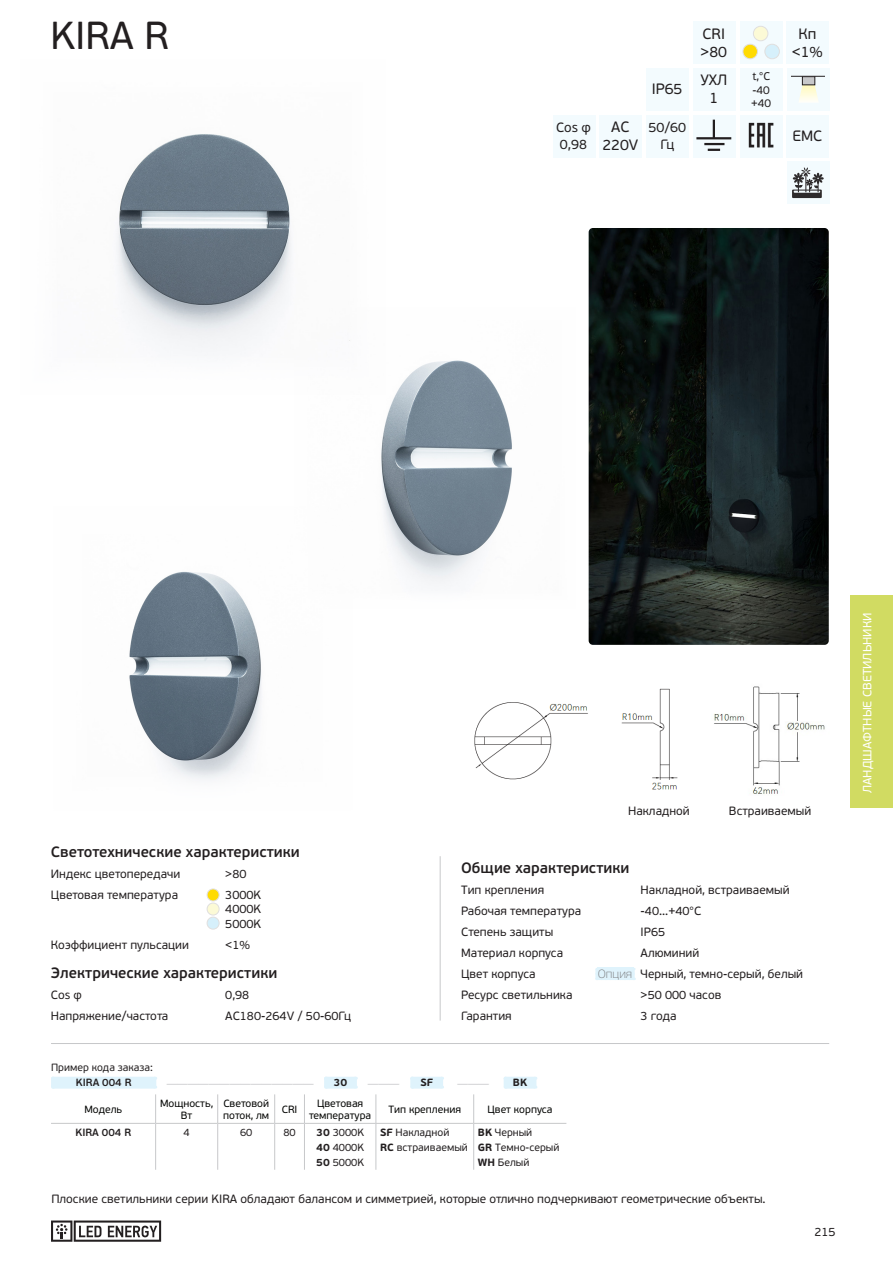
<style>
.page{position:relative;width:893px;height:1263px;background:#fff}
.page>*{position:absolute;margin:0;border:0;box-sizing:border-box;transform-origin:0 0}
.t1{font:39px "PF Beau Sans Pro";color:#231f20}
.t2{font:600 15px "PF Beau Sans Pro";color:#231f20}
.t3{font:15px/18px "PF Beau Sans Pro";color:#231f20;text-align:center}
.t4{font:13.5px/16.2px "PF Beau Sans Pro";color:#231f20}
.t5{font:12px/14.4px "PF Beau Sans Pro";color:#231f20;text-align:justify}
.t6{font:12px "PF Beau Sans Pro";color:#fff}
.t7{font:100 12px "PF Beau Sans Pro";color:#808285}
.t8{font:11.25px/13.5px "PF Beau Sans Pro";color:#231f20;text-align:justify}
.t9{font:10.5px/15px "PF Beau Sans Pro";color:#231f20}
.t10{font:10.5px/12.6px "PF Beau Sans Pro";color:#040503;text-align:center}
.t11{font:10.5px "Arial";color:#c7c8ca}
.t12{font:600 10.5px "PF Beau Sans Pro";color:#231f20}
.t13{font:700 10.5px "PF Beau Sans Pro";color:#231f20}
.s1{font-weight:700}
</style>
<div class="page">
<hr style="left:51px;top:1043px;width:778px;height:1px;background:#c7c8ca">
<svg style="left:51px;top:1220px;width:110px;height:22px"></svg>
<div style="left:850px;top:595px;width:43px;height:213px;background:#d1db62"></div>
<div style="left:693px;top:21px;width:43px;height:43px;background:#f3fbfe"></div>
<div style="left:787px;top:21px;width:42px;height:43px;background:#f3fbfe"></div>
<div style="left:646px;top:68px;width:43px;height:43px;background:#f3fbfe"></div>
<div style="left:693px;top:68px;width:43px;height:43px;background:#f3fbfe"></div>
<div style="left:553px;top:115px;width:42px;height:42px;background:#f3fbfe"></div>
<div style="left:600px;top:115px;width:42px;height:42px;background:#f3fbfe"></div>
<div style="left:646px;top:115px;width:43px;height:42px;background:#f3fbfe"></div>
<svg style="left:693px;top:115px;width:43px;height:42px;fill:#f3fbfe"></svg>
<hr style="left:696px;top:137px;width:35px;height:2px;background:#231f20">
<hr style="left:704px;top:143px;width:20px;height:2px;background:#231f20">
<svg style="left:708px;top:149px;width:12px;height:2px"></svg>
<svg style="left:713px;top:120px;width:2px;height:17px"></svg>
<div style="left:740px;top:115px;width:42px;height:42px;background:#f3fbfe"></div>
<img style="left:748px;top:122px;width:26px;height:26px">
<div style="left:787px;top:115px;width:42px;height:42px;background:#f3fbfe"></div>
<div style="left:740px;top:21px;width:42px;height:43px;background:#f3fbfe"></div>
<div style="left:753px;top:26px;width:15px;height:15px;background:#fcfad6;border-radius:50%"></div>
<div style="left:753px;top:26px;width:15px;height:15px;border:1px solid #e0dfde;border-radius:50%"></div>
<div style="left:743px;top:44px;width:14px;height:15px;background:#ffdb01;border-radius:50%"></div>
<div style="left:743px;top:44px;width:15px;height:15px;border:1px solid #e0dfde;border-radius:50%"></div>
<div style="left:765px;top:44px;width:14px;height:15px;background:#d6f0fb;border-radius:50%"></div>
<div style="left:765px;top:44px;width:15px;height:15px;border:1px solid #e0dfde;border-radius:50%"></div>
<div style="left:740px;top:68px;width:42px;height:43px;background:#f3fbfe"></div>
<hr style="left:440px;top:856px;width:1px;height:164px;background:#c7c8ca">
<div style="left:207px;top:903px;width:12px;height:12px;background:#fcfad6;border-radius:50%"></div>
<div style="left:207px;top:903px;width:12px;height:12px;border:1px solid #e0dfde;border-radius:50%"></div>
<div style="left:207px;top:889px;width:12px;height:12px;background:#ffdb01;border-radius:50%"></div>
<div style="left:207px;top:889px;width:12px;height:12px;border:1px solid #e0dfde;border-radius:50%"></div>
<div style="left:207px;top:917px;width:12px;height:12px;background:#d6f0fb;border-radius:50%"></div>
<div style="left:207px;top:917px;width:12px;height:12px;border:1px solid #e0dfde;border-radius:50%"></div>
<svg style="left:595px;top:968px;width:40px;height:12px"></svg>
<div style="left:787px;top:162px;width:42px;height:42px;background:#f3fbfe"></div>
<svg style="left:792px;top:167px;width:32px;height:31px"></svg>
<img style="left:589px;top:228px;width:240px;height:417px">
<hr style="left:155px;top:1124px;width:1px;height:46px;background:#c7c8ca">
<hr style="left:217px;top:1124px;width:1px;height:46px;background:#c7c8ca">
<hr style="left:274px;top:1124px;width:1px;height:46px;background:#c7c8ca">
<hr style="left:304px;top:1124px;width:1px;height:46px;background:#c7c8ca">
<hr style="left:375px;top:1124px;width:1px;height:46px;background:#c7c8ca">
<hr style="left:473px;top:1124px;width:1px;height:46px;background:#c7c8ca">
<svg style="left:51px;top:1077px;width:485px;height:47px"></svg>
<hr style="left:304px;top:1123px;width:72px;height:1px;background:#c7c8ca">
<hr style="left:376px;top:1123px;width:98px;height:1px;background:#c7c8ca">
<hr style="left:474px;top:1123px;width:92px;height:1px;background:#c7c8ca">
<hr style="left:156px;top:1123px;width:62px;height:1px;background:#c7c8ca">
<hr style="left:218px;top:1123px;width:57px;height:1px;background:#c7c8ca">
<img style="left:381px;top:360px;width:131px;height:225px">
<img style="left:117px;top:134px;width:272px;height:264px">
<img style="left:129px;top:571px;width:132px;height:209px">
<div style="left:787px;top:68px;width:42px;height:43px;background:#f3fbfe"></div>
<hr style="left:791px;top:76px;width:34px;height:1px;background:#231f20">
<svg style="left:799px;top:77px;width:19px;height:25px"></svg>
<div style="left:802px;top:77px;width:13px;height:8px;background:#c7c8ca"></div>
<div style="left:802px;top:76px;width:13px;height:9px;border:1px solid #231f20"></div>
<img style="left:474px;top:702px;width:114px;height:78px">
<img style="left:621px;top:688px;width:57px;height:102px">
<img style="left:714px;top:686px;width:111px;height:109px">
<h1 class="t1" style="left:50px;top:13px;width:120px">KIRA R</h1>
<p class="t3" style="left:700px;top:24px;width:28px;text-align:left">CRI &gt;80</p>
<p class="t3" style="left:792px;top:24px;width:33px">Кп &lt;1%</p>
<p class="t3" style="left:652px;top:80px;width:32px">IP65</p>
<p class="t3" style="left:700px;top:71px;width:29px">УХЛ<br>1</p>
<p class="t4" style="left:556px;top:120px;width:36px">Cos φ<br>0,98</p>
<p class="t3" style="left:602px;top:118px;width:37px">AC<br>220V</p>
<p class="t4" style="left:648px;top:120px;width:39px;text-align:center">50/60<br>Гц</p>
<p class="t3" style="left:792px;top:127px;width:31px">EMC</p>
<p class="t8" style="left:751px;top:69px;width:21px">t,°С -40 +40</p>
<p class="t2" style="left:51px;top:843px;width:250px">Светотехнические характеристики</p>
<p class="t5" style="left:51px;top:866px;width:131px">Индекс цветопередачи</p>
<p class="t5" style="left:225px;top:866px;width:23px">&gt;80</p>
<p class="t5" style="left:51px;top:887px;width:129px">Цветовая температура</p>
<p class="t5" style="left:225px;top:887px;width:37px">3000K 4000K 5000K</p>
<p class="t5" style="left:51px;top:937px;width:140px">Коэффициент пульсации</p>
<p class="t5" style="left:225px;top:937px;width:26px">&lt;1%</p>
<p class="t2" style="left:51px;top:964px;width:228px">Электрические характеристики</p>
<p class="t5" style="left:51px;top:988px;width:33px">Cos φ</p>
<p class="t5" style="left:225px;top:988px;width:26px">0,98</p>
<p class="t5" style="left:51px;top:1009px;width:119px">Напряжение/частота</p>
<p class="t5" style="left:225px;top:1009px;width:127px">AC180-264V / 50-60Гц</p>
<p class="t5" style="left:628px;top:804px;width:63px">Накладной</p>
<p class="t5" style="left:729px;top:804px;width:84px">Встраиваемый</p>
<p class="t2" style="left:461px;top:859px;width:170px">Общие характеристики</p>
<p class="t5" style="left:461px;top:883px;width:85px">Тип крепления</p>
<p class="t5" style="left:641px;top:883px;width:150px">Накладной, встраиваемый</p>
<p class="t5" style="left:461px;top:904px;width:122px">Рабочая температура</p>
<p class="t5" style="left:641px;top:904px;width:62px">-40...+40°С</p>
<p class="t5" style="left:461px;top:925px;width:94px">Степень защиты</p>
<p class="t5" style="left:641px;top:925px;width:26px">IP65</p>
<p class="t5" style="left:461px;top:946px;width:103px">Материал корпуса</p>
<p class="t5" style="left:641px;top:946px;width:60px">Алюминий</p>
<p class="t5" style="left:461px;top:967px;width:76px">Цвет корпуса</p>
<p class="t5" style="left:641px;top:967px;width:164px">Черный, темно-серый, белый</p>
<p class="t5" style="left:461px;top:988px;width:113px">Ресурс светильника</p>
<p class="t5" style="left:641px;top:988px;width:82px">&gt;50 000 часов</p>
<p class="t5" style="left:461px;top:1009px;width:52px">Гарантия</p>
<p class="t5" style="left:641px;top:1009px;width:37px">3 года</p>
<p class="t7" style="left:598px;top:967px;width:36px">Опция</p>
<p class="t9" style="left:51px;top:1060px;width:103px">Пример кода заказа:</p>
<p class="t12" style="left:76px;top:1077px;width:57px">KIRA 004 R</p>
<p class="t11" style="left:167px;top:1075px;width:148px">——————————————</p>
<p class="t13" style="left:334px;top:1076px;width:15px">30</p>
<p class="t11" style="left:368px;top:1075px;width:33px">———</p>
<p class="t13" style="left:420px;top:1076px;width:14px">SF</p>
<p class="t11" style="left:458px;top:1075px;width:33px">———</p>
<p class="t13" style="left:513px;top:1076px;width:16px">BK</p>
<p class="t10" style="left:84px;top:1103px;width:39px">Модель</p>
<p class="t10" style="left:160px;top:1096px;width:55px">Мощность,<br>Вт</p>
<p class="t10" style="left:223px;top:1096px;width:48px;text-align:left">Световой поток, лм</p>
<p class="t10" style="left:282px;top:1103px;width:17px">CRI</p>
<p class="t10" style="left:309px;top:1096px;width:64px">Цветовая температура</p>
<p class="t10" style="left:388px;top:1103px;width:74px">Тип крепления</p>
<p class="t10" style="left:487px;top:1103px;width:67px">Цвет корпуса</p>
<p class="t12" style="left:76px;top:1126px;width:57px">KIRA 004 R</p>
<p class="t9" style="left:184px;top:1124px;width:8px">4</p>
<p class="t9" style="left:240px;top:1124px;width:14px">60</p>
<p class="t9" style="left:283px;top:1124px;width:14px">80</p>
<p class="t9" style="left:316px;top:1124px;width:49px;text-align:justify"><span class="s1">30</span> 3000K <span class="s1">40</span> 4000K <span class="s1">50</span> 5000K</p>
<p class="t9" style="left:380px;top:1124px;width:89px"><span class="s1">SF</span> Накладной<br><span class="s1">RC</span> встраиваемый</p>
<p class="t9" style="left:478px;top:1124px;width:83px"><span class="s1">BK</span> Черный<br><span class="s1">GR</span> Темно-серый<br><span class="s1">WH</span> Белый</p>
<p class="t5" style="left:51px;top:1192px;width:716px">Плоские светильники серии KIRA обладают балансом и симметрией, которые отлично подчеркивают геометрические объекты.</p>
<p class="t5" style="left:814px;top:1224px;width:23px">215</p>
<p class="t6" style="left:861px;top:793px;width:182px;rotate:-90deg">ЛАНДШАФТНЫЕ СВЕТИЛЬНИКИ</p>
</div>
